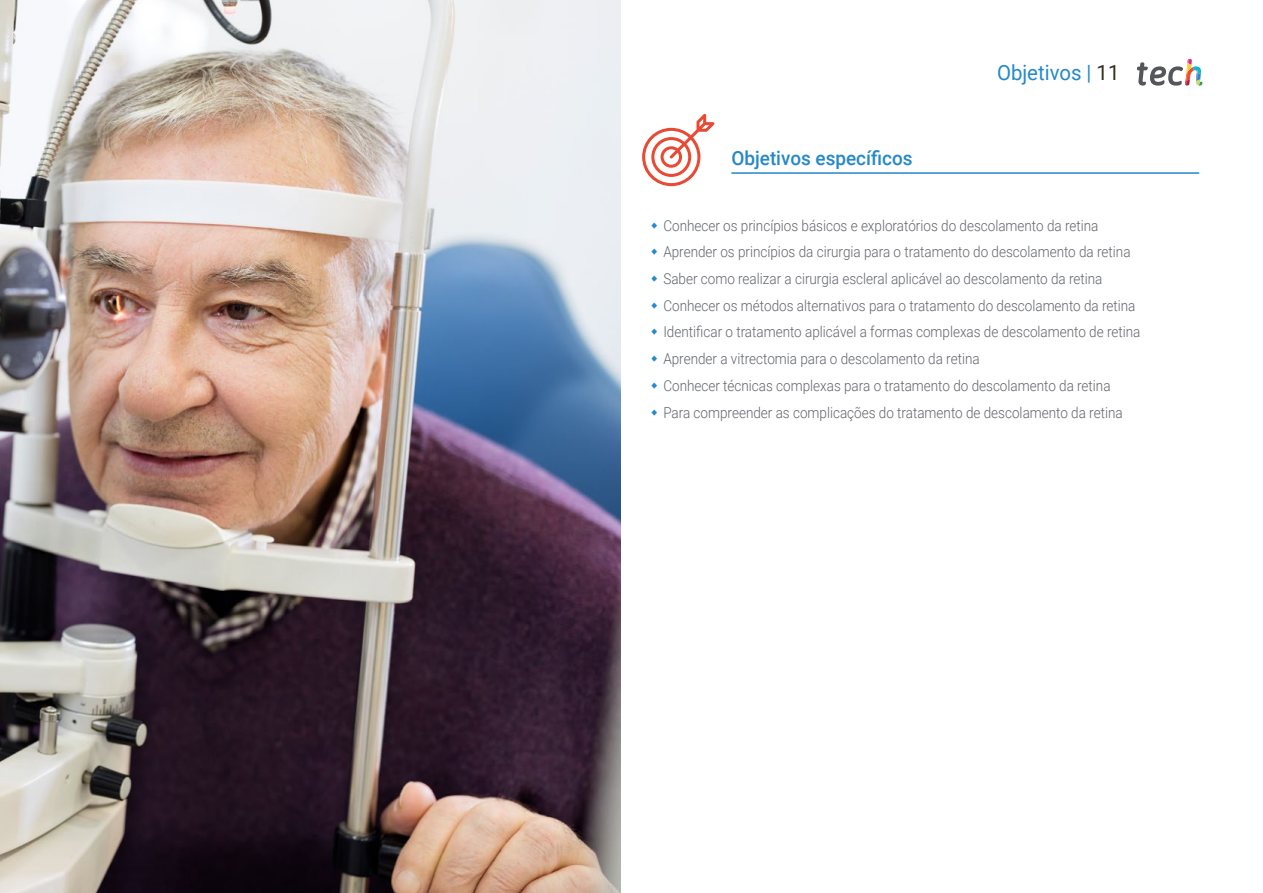
<style>
.page{position:relative;width:1263px;height:893px;background:#fff}
.page>*{position:absolute;margin:0;border:0;box-sizing:border-box;transform-origin:0 0}
.t1{font:21px "Roboto";color:#2488c9}
.t2{font:500 19.5px "Roboto";color:#2488c9}
.t3{font:300 15px/26.7px "Roboto";color:#61646a;scale:.9 1}
.s1{color:#312e20}
</style>
<div class="page">
<img style="left:0;top:0;width:621px;height:893px">
<svg style="left:1137px;top:59px;width:65px;height:27px"></svg>
<svg style="left:642px;top:114px;width:72px;height:72px"></svg>
<hr style="left:731px;top:173px;width:468px;height:1px;background:#2488c9">
<h2 class="t2" style="left:731px;top:144px;width:183px">Objetivos específicos</h2>
<h1 class="t1" style="left:997px;top:57px;width:124px">Objetivos | <span class="s1">11</span></h1>
<p class="t3" style="left:663px;top:211px;width:531px">Conhecer os princípios básicos e exploratórios do descolamento da retina Aprender os princípios da cirurgia para o tratamento do descolamento da retina Saber como realizar a cirurgia escleral aplicável ao descolamento da retina Conhecer os métodos alternativos para o tratamento do descolamento da retina Identificar o tratamento aplicável a formas complexas de descolamento de retina Aprender a vitrectomia para o descolamento da retina<br>Conhecer técnicas complexas para o tratamento do descolamento da retina Para compreender as complicações do tratamento de descolamento da retina</p>
</div>
